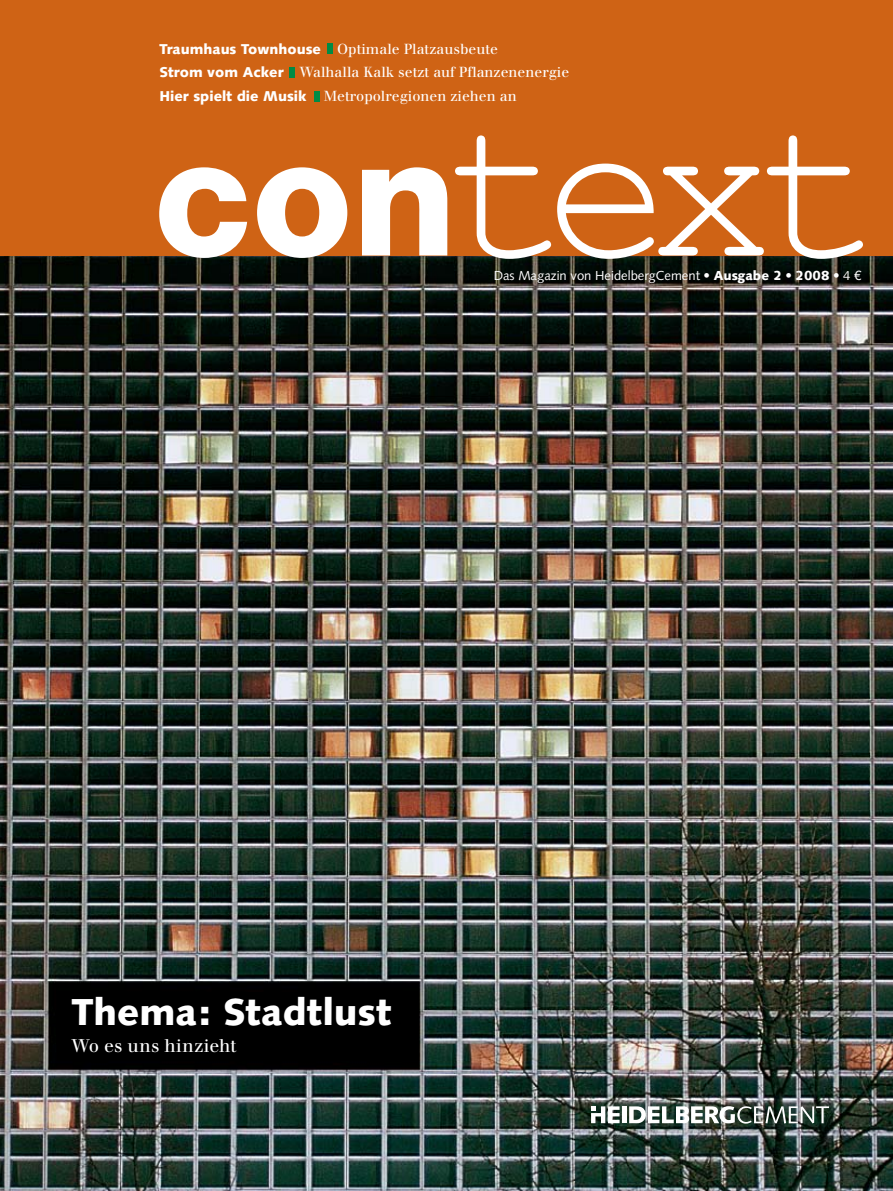
<style>
.page{position:relative;width:893px;height:1191px;background:#fff}
.page>*{position:absolute;margin:0;border:0;box-sizing:border-box;transform-origin:0 0}
.t1{font:210px "Courier New";color:#fff}
.t2{font:900 37.5px "Syntax";color:#fff}
.t3{font:18px "Walbaum";letter-spacing:.015em;color:#fff}
.t4{font:14.25px/23.5px "Walbaum";color:#fff}
.t5{font:13.05px "Syntax";color:#fff}
.s1{font-family:"Syntax";font-weight:900}
.s2{font-family:"Helvetica Neue LT";font-weight:800;font-size:165px}
.s3{font-family:"Helvetica Neue LT";font-weight:300}
.s4{font-weight:900}
.s5{font-family:"Helvetica Neue LT"}
</style>
<div class="page">
<img style="left:0;top:255px;width:893px;height:936px">
<div style="left:0;top:0;width:893px;height:255px;background:#cf6315"></div>
<svg style="left:629px;top:1106px;width:200px;height:17px"></svg>
<hr style="left:622px;top:1106px;width:4px;height:17px;background:#fff">
<svg style="left:591px;top:1106px;width:29px;height:17px"></svg>
<div style="left:328px;top:43px;width:5px;height:11px;background:#008b45"></div>
<div style="left:289px;top:67px;width:5px;height:10px;background:#008b45"></div>
<div style="left:314px;top:91px;width:5px;height:11px;background:#008b45"></div>
<p class="t4" style="left:159px;top:37px;width:411px"><span class="s1">Traumhaus Townhouse</span> Optimale Platzausbeute<br><span class="s1">Strom vom Acker</span> Walhalla Kalk setzt auf Pflanzenenergie<br><span class="s1">Hier spielt die Musik</span> Metropolregionen ziehen an</p>
<h1 class="t1" style="left:154px;top:60px;width:725px"><span class="s2">con</span>text</h1>
<p class="t5" style="left:494px;top:268px;width:369px">Das Magazin von HeidelbergCement <span class="s3">•</span> <span class="s4">Ausgabe 2</span> <span class="s3">•</span> <span class="s4">2008</span> <span class="s3">•</span> 4 <span class="s5">€</span></p>
<h2 class="t2" style="left:72px;top:990px;width:321px">Thema: Stadtlust</h2>
<p class="t3" style="left:72px;top:1035px;width:166px">Wo es uns hinzieht</p>
</div>
